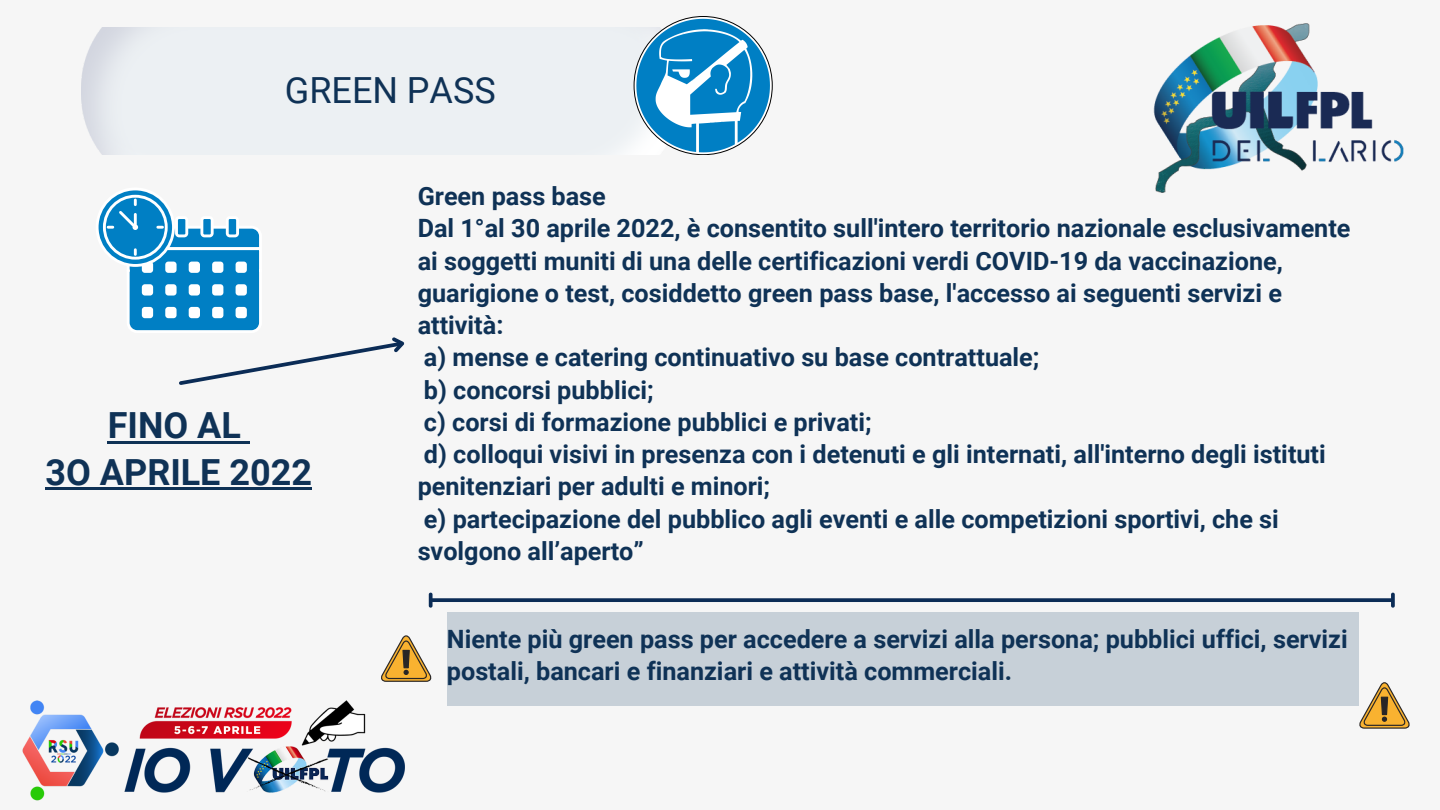
<style>
.page{position:relative;width:1440px;height:810px;background:#f6f6f6}
.page>*{position:absolute;margin:0;border:0;box-sizing:border-box;transform-origin:0 0}
.t1{font:700 36px "Roboto";color:#0f3256}
.t2{font:36px "Roboto";color:#0f3256}
.t3{font:700 25.2px/32.2px "Roboto";color:#0f3256}
</style>
<div class="page">
<div style="left:81px;top:27px;width:555px;height:128px;background:#ecf0f3"></div>
<img style="left:1153px;top:23px;width:251px;height:170px">
<img style="left:22px;top:700px;width:383px;height:101px">
<svg style="left:636px;top:19px;width:134px;height:133px"></svg>
<svg style="left:98px;top:190px;width:307px;height:195px"></svg>
<svg style="left:433px;top:598px;width:958px;height:4px;background:#1a3960"></svg>
<svg style="left:429px;top:593px;width:4px;height:15px"></svg>
<svg style="left:1391px;top:593px;width:4px;height:15px"></svg>
<svg style="left:381px;top:635px;width:51px;height:47px"></svg>
<div style="left:447px;top:612px;width:912px;height:94px;background:#c7d0d8"></div>
<svg style="left:1359px;top:682px;width:51px;height:47px"></svg>
<hr style="left:108px;top:441px;width:133px;height:3px;background:#0f3256">
<svg style="left:241px;top:441px;width:9px;height:3px"></svg>
<hr style="left:46px;top:487px;width:266px;height:3px;background:#0f3256">
<p class="t2" style="left:285px;top:70px;width:212px">GREEN PASS</p>
<p class="t1" style="left:108px;top:405px;width:135px">FINO AL</p>
<p class="t1" style="left:46px;top:452px;width:268px">3O APRILE 2022</p>
<p class="t3" style="left:418px;top:180px;width:190px">Green pass base</p>
<p class="t3" style="left:418px;top:213px;width:934px">Dal 1°al 30 aprile 2022, è consentito sull'intero territorio nazionale esclusivamente ai soggetti muniti di una delle certificazioni verdi COVID-19 da vaccinazione, guarigione o test, cosiddetto green pass base, l'accesso ai seguenti servizi e attività:</p>
<p class="t3" style="left:424px;top:342px;width:617px">a) mense e catering continuativo su base contrattuale;</p>
<p class="t3" style="left:424px;top:374px;width:231px">b) concorsi pubblici;</p>
<p class="t3" style="left:424px;top:406px;width:449px">c) corsi di formazione pubblici e privati;</p>
<p class="t3" style="left:418px;top:438px;width:910px">d) colloqui visivi in presenza con i detenuti e gli internati, all'interno degli istituti penitenziari per adulti e minori;</p>
<p class="t3" style="left:418px;top:503px;width:863px">e) partecipazione del pubblico agli eventi e alle competizioni sportivi, che si svolgono all’aperto”</p>
<p class="t3" style="left:447px;top:623px;width:902px">Niente più green pass per accedere a servizi alla persona; pubblici uffici, servizi postali, bancari e finanziari e attività commerciali.</p>
</div>
